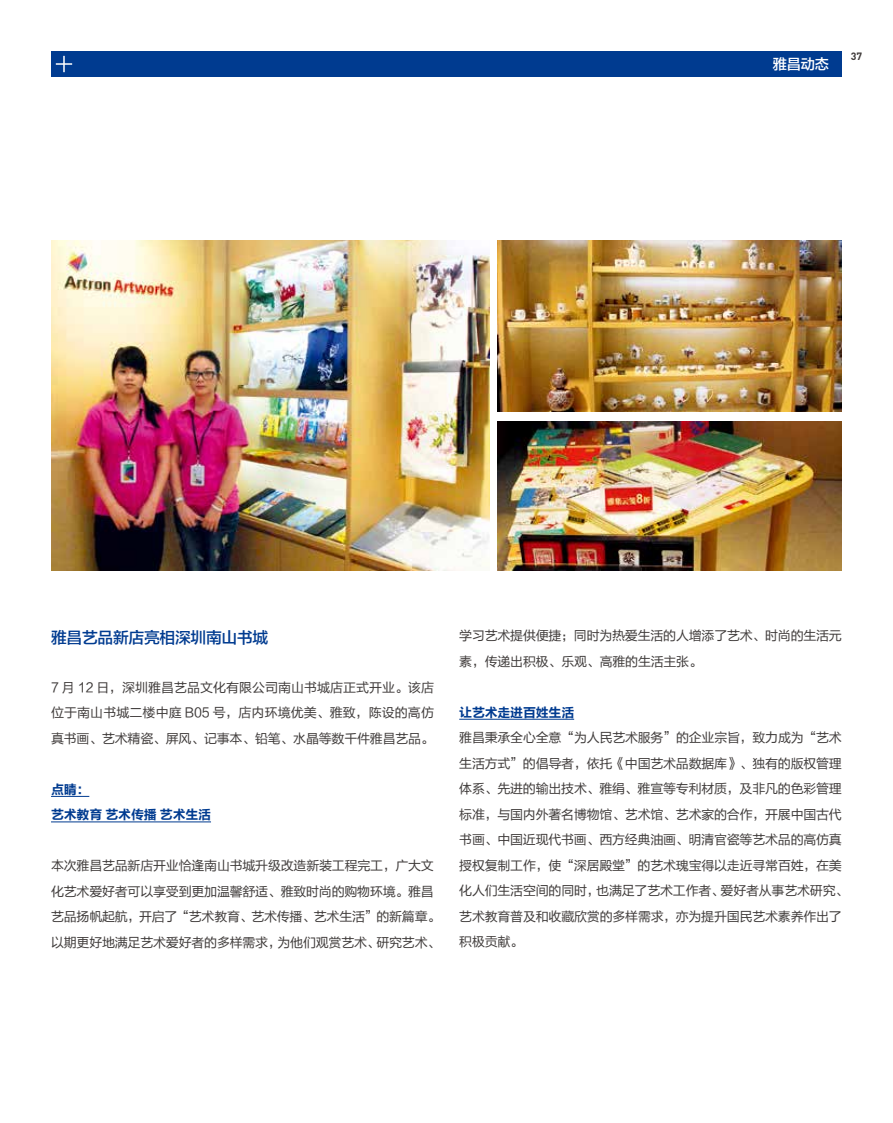
<style>
.page{position:relative;width:893px;height:1123px;background:#fff}
.page>*{position:absolute;margin:0;border:0;box-sizing:border-box;transform-origin:0 0}
.t1{font:15.75px "FZLTZHK GBK1 0";letter-spacing:-.015em;color:#003b90}
.t2{font:14.25px "FZLTZHK GBK1 0";color:#fff}
.t3{font:12.9px/25.5px "FZLTHK GBK1 0";letter-spacing:-.015em;color:#3e3a39}
.t4{font:12.9px/25.5px "FZLTCHK GBK1 0";letter-spacing:-.015em;color:#003b90}
.t5{font:700 10.5px "DIN";color:#3e3a39}
</style>
<div class="page">
<img style="left:51px;top:240px;width:438px;height:331px">
<div style="left:51px;top:51px;width:791px;height:26px;background:#003b90"></div>
<svg style="left:56px;top:56px;width:16px;height:16px"></svg>
<hr style="left:51px;top:796px;width:38px;height:1px;background:#003b90">
<hr style="left:51px;top:821px;width:160px;height:1px;background:#003b90">
<img style="left:497px;top:240px;width:345px;height:172px">
<img style="left:498px;top:422px;width:344px;height:149px">
<hr style="left:459px;top:719px;width:115px;height:1px;background:#003b90">
<p class="t2" style="left:773px;top:56px;width:58px">雅昌动态</p>
<p class="t5" style="left:851px;top:49px;width:13px">37</p>
<p class="t1" style="left:51px;top:629px;width:219px">雅昌艺品新店亮相深圳南山书城</p>
<p class="t3" style="left:51px;top:675px;width:384px;text-align:justify">7 月 12 日，深圳雅昌艺品文化有限公司南山书城店正式开业。该店位于南山书城二楼中庭 B05 号，店内环境优美、雅致，陈设的高仿真书画、艺术精瓷、屏风、记事本、铅笔、水晶等数千件雅昌艺品。</p>
<p class="t4" style="left:51px;top:777px;width:162px">点睛：<br>艺术教育 艺术传播 艺术生活</p>
<p class="t3" style="left:51px;top:853px;width:391px">本次雅昌艺品新店开业恰逢南山书城升级改造新装工程完工，广大文化艺术爱好者可以享受到更加温馨舒适、雅致时尚的购物环境。雅昌艺品扬帆起航，开启了“艺术教育、艺术传播、艺术生活”的新篇章。以期更好地满足艺术爱好者的多样需求，为他们观赏艺术、研究艺术、</p>
<p class="t3" style="left:459px;top:623px;width:384px">学习艺术提供便捷；同时为热爱生活的人增添了艺术、时尚的生活元素，传递出积极、乐观、高雅的生活主张。</p>
<p class="t4" style="left:459px;top:699px;width:117px">让艺术走进百姓生活</p>
<p class="t3" style="left:459px;top:725px;width:391px">雅昌秉承全心全意“为人民艺术服务”的企业宗旨，致力成为“艺术生活方式”的倡导者，依托《中国艺术品数据库》、独有的版权管理体系、先进的输出技术、雅绢、雅宣等专利材质，及非凡的色彩管理标准，与国内外著名博物馆、艺术馆、艺术家的合作，开展中国古代书画、中国近现代书画、西方经典油画、明清官瓷等艺术品的高仿真授权复制工作，使“深居殿堂”的艺术瑰宝得以走近寻常百姓，在美化人们生活空间的同时，也满足了艺术工作者、爱好者从事艺术研究、艺术教育普及和收藏欣赏的多样需求，亦为提升国民艺术素养作出了积极贡献。</p>
</div>
